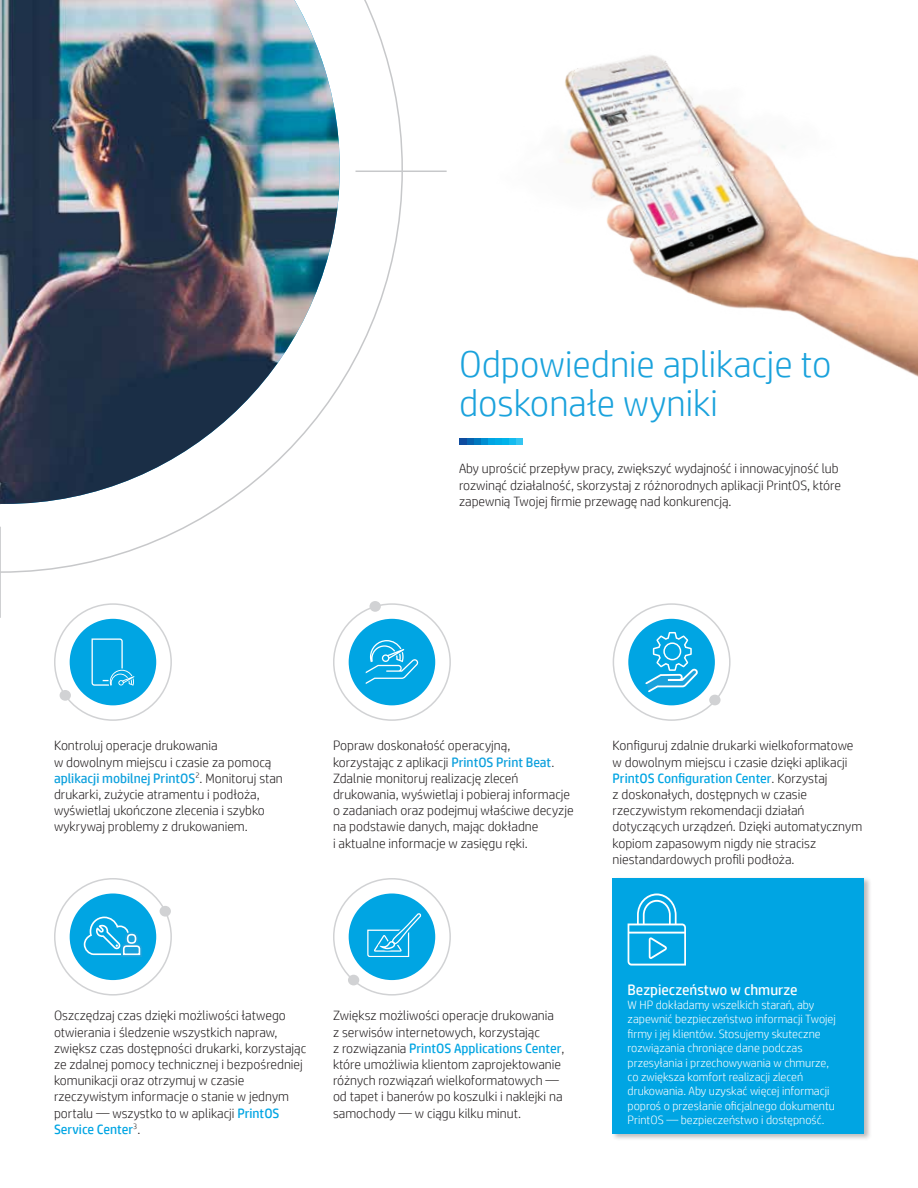
<style>
.page{position:relative;width:918px;height:1188px;background:#fff}
.page>*{position:absolute;margin:0;border:0;box-sizing:border-box;transform-origin:0 0}
.Headline_28_30{font:300 37.5px/39px "HP Simplified";color:#1aa2dc}
.Headline_28_30-2{font:15px "HP Simplified";color:#fff}
.Headline_28_30-3{font:300 13.5px/16.2px "HP Simplified";color:#231f20}
.Headline_28_30-4{font:300 12px/14.4px "HP Simplified";color:#fff}
.s1{font-weight:400;color:#0ca0dd}
.s2{font-weight:400;color:#00a5e3}
</style>
<div class="page">
<div style="left:611px;top:876px;width:261px;height:265px;background:#231f20;opacity:.3"></div>
<div style="left:613px;top:878px;width:251px;height:256px;background:#00a5e3"></div>
<div style="left:70px;top:619px;width:86px;height:86px;background:#00a5e3;border-radius:50%"></div>
<div style="left:70px;top:894px;width:86px;height:86px;background:#00a5e3;border-radius:50%"></div>
<div style="left:349px;top:619px;width:86px;height:86px;background:#00a5e3;border-radius:50%"></div>
<div style="left:349px;top:894px;width:86px;height:86px;background:#00a5e3;border-radius:50%"></div>
<div style="left:628px;top:619px;width:87px;height:86px;background:#00a5e3;border-radius:50%"></div>
<div style="left:515px;top:438px;width:7px;height:6px;background:#34c5f1"></div>
<div style="left:508px;top:438px;width:7px;height:6px;background:#15bbef"></div>
<div style="left:501px;top:438px;width:7px;height:6px;background:#00b3ea"></div>
<div style="left:494px;top:438px;width:7px;height:6px;background:#00ace7"></div>
<div style="left:487px;top:438px;width:7px;height:6px;background:#00a5e3"></div>
<div style="left:480px;top:438px;width:7px;height:6px;background:#008ed2"></div>
<div style="left:473px;top:438px;width:7px;height:6px;background:#0077be"></div>
<div style="left:466px;top:438px;width:7px;height:6px;background:#0763af"></div>
<div style="left:459px;top:438px;width:7px;height:6px;background:#0f4c9f"></div>
<svg style="left:628px;top:893px;width:58px;height:73px"></svg>
<svg style="left:92px;top:638px;width:42px;height:48px"></svg>
<svg style="left:366px;top:640px;width:52px;height:44px"></svg>
<svg style="left:645px;top:632px;width:53px;height:61px"></svg>
<svg style="left:367px;top:913px;width:55px;height:44px"></svg>
<div style="left:54px;top:603px;width:118px;height:118px;border:2px solid #d1d2d4;border-radius:50%"></div>
<div style="left:54px;top:878px;width:118px;height:118px;border:2px solid #d1d2d4;border-radius:50%"></div>
<div style="left:333px;top:878px;width:118px;height:118px;border:2px solid #d1d2d4;border-radius:50%"></div>
<div style="left:333px;top:603px;width:118px;height:118px;border:2px solid #d1d2d4;border-radius:50%"></div>
<div style="left:613px;top:603px;width:118px;height:118px;border:2px solid #d1d2d4;border-radius:50%"></div>
<div style="left:60px;top:690px;width:11px;height:11px;background:#d1d2d4;border-radius:50%"></div>
<div style="left:160px;top:906px;width:11px;height:11px;background:#d1d2d4;border-radius:50%"></div>
<div style="left:348px;top:975px;width:11px;height:10px;background:#d1d2d4;border-radius:50%"></div>
<div style="left:370px;top:601px;width:11px;height:11px;background:#d1d2d4;border-radius:50%"></div>
<div style="left:709px;top:695px;width:12px;height:10px;background:#d1d2d4;border-radius:50%"></div>
<hr style="left:0;top:527px;width:1px;height:91px;background:#c7c8ca">
<svg style="left:83px;top:916px;width:59px;height:41px"></svg>
<img style="left:564px;top:55px;width:354px;height:322px">
<svg style="left:0;top:0;width:403px;height:573px"></svg>
<img style="left:0;top:0;width:340px;height:504px">
<hr style="left:356px;top:171px;width:91px;height:1px;background:#c7c8ca">
<p class="Headline_28_30" style="left:459px;top:343px;width:374px">Odpowiednie aplikacje to doskonałe wyniki</p>
<p class="Headline_28_30-3" style="left:459px;top:460px;width:384px">Aby uprościć przepływ pracy, zwiększyć wydajność i innowacyjność lub rozwinąć działalność, skorzystaj z różnorodnych aplikacji PrintOS, które zapewnią Twojej firmie przewagę nad konkurencją.</p>
<p class="Headline_28_30-3" style="left:54px;top:737px;width:230px">Kontroluj operacje drukowania<br>w dowolnym miejscu i czasie za pomocą <span class="s1">aplikacji mobilnej PrintOS</span><sup>2</sup>. Monitoruj stan drukarki, zużycie atramentu i podłoża, wyświetlaj ukończone zlecenia i szybko wykrywaj problemy z drukowaniem.</p>
<p class="Headline_28_30-3" style="left:333px;top:737px;width:242px">Popraw doskonałość operacyjną, korzystając z aplikacji <span class="s1">PrintOS Print Beat</span>.<br>Zdalnie monitoruj realizację zleceń drukowania, wyświetlaj i pobieraj informacje o zadaniach oraz podejmuj właściwe decyzje na podstawie danych, mając dokładne<br>i aktualne informacje w zasięgu ręki.</p>
<p class="Headline_28_30-3" style="left:613px;top:737px;width:251px">Konfiguruj zdalnie drukarki wielkoformatowe w dowolnym miejscu i czasie dzięki aplikacji <span class="s2">PrintOS Configuration Center</span>. Korzystaj<br>z doskonałych, dostępnych w czasie rzeczywistym rekomendacji działań dotyczących urządzeń. Dzięki automatycznym kopiom zapasowym nigdy nie stracisz niestandardowych profili podłoża.</p>
<p class="Headline_28_30-3" style="left:54px;top:1007px;width:254px">Oszczędzaj czas dzięki możliwości łatwego otwierania i śledzenie wszystkich napraw, zwiększ czas dostępności drukarki, korzystając ze zdalnej pomocy technicznej i bezpośredniej komunikacji oraz otrzymuj w czasie rzeczywistym informacje o stanie w jednym portalu — wszystko to w aplikacji <span class="s2">PrintOS Service Center</span><sup>3</sup>.</p>
<p class="Headline_28_30-3" style="left:333px;top:1007px;width:233px">Zwiększ możliwości operacje drukowania<br>z serwisów internetowych, korzystając<br>z rozwiązania <span class="s2">PrintOS Applications Center</span>, które umożliwia klientom zaprojektowanie różnych rozwiązań wielkoformatowych — od tapet i banerów po koszulki i naklejki na samochody — w ciągu kilku minut.</p>
<p class="Headline_28_30-2" style="left:628px;top:980px;width:172px">Bezpieczeństwo w chmurze</p>
<p class="Headline_28_30-4" style="left:628px;top:997px;width:210px">W HP dokładamy wszelkich starań, aby zapewnić bezpieczeństwo informacji Twojej firmy i jej klientów. Stosujemy skuteczne rozwiązania chroniące dane podczas przesyłania i przechowywania w chmurze, co zwiększa komfort realizacji zleceń drukowania. Aby uzyskać więcej informacji poproś o przesłanie oficjalnego dokumentu PrintOS — bezpieczeństwo i dostępność.</p>
</div>
